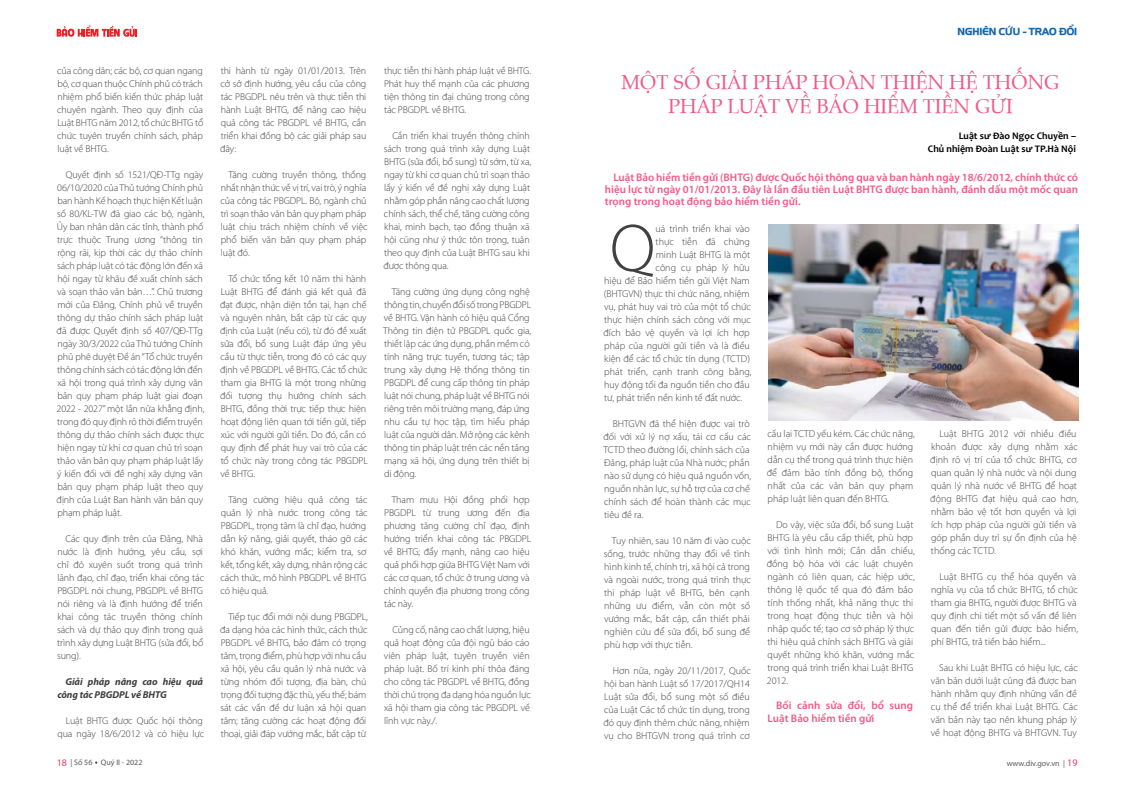
<style>
.page{position:relative;width:1134px;height:794px;background:#fff}
.page>*{position:absolute;margin:0;border:0;box-sizing:border-box;transform-origin:0 0}
.t1{font:300 67.9px "Myriad Pro";color:#414042}
.t2{font:20px/24px "UVN Viet Sach";color:#f05b88;text-align:center}
.t3{font:600 11px/12px "Myriad Pro";color:#f05b88}
.t4{font:300 10px/13px "Myriad Pro";letter-spacing:-.01em;color:#414042}
.t5{font:700 10px/13px "Candara";color:#000;text-align:right}
.t6{font:italic 700 10px/13px "Myriad Pro";letter-spacing:-.01em;color:#414042}
.t7{font:10px "UTM Hanzel";color:#1268b3}
.t8{font:8px "Myriad Pro";color:#58595b}
.s1{font-size:10px;color:#ef4056}
</style>
<div class="page">
<svg style="left:57px;top:25px;width:80px;height:12px"></svg>
<img style="left:768px;top:224px;width:310px;height:196px">
<p class="t4" style="left:57px;top:64px;width:148px;text-align:justify">của công dân; các bộ, cơ quan ngang bộ, cơ quan thuộc Chính phủ có trách nhiệm phổ biến kiến thức pháp luật chuyên ngành. Theo quy định của Luật BHTG năm 2012, tổ chức BHTG tổ chức tuyên truyền chính sách, pháp luật về BHTG.</p>
<p class="t4" style="left:57px;top:168px;width:149px;text-indent:9px">Quyết định số 1521/QĐ-TTg ngày<br>06/10/2020 của Thủ tướng Chính phủ ban hành Kế hoạch thực hiện Kết luận số 80/KL-TW đã giao các bộ, ngành,<br>Ủy ban nhân dân các tỉnh, thành phố trực thuộc Trung ương “thông tin rộng rãi, kịp thời các dự thảo chính sách pháp luật có tác động lớn đến xã hội ngay từ khâu đề xuất chính sách và soạn thảo văn bản…”. Chủ trương mới của Đảng, Chính phủ về truyền thông dự thảo chính sách pháp luật đã được Quyết định số 407/QĐ-TTg ngày 30/3/2022 của Thủ tướng Chính phủ phê duyệt Đề án “Tổ chức truyền thông chính sách có tác động lớn đến xã hội trong quá trình xây dựng văn bản quy phạm pháp luật giai đoạn<br>2022 - 2027” một lần nữa khẳng định, trong đó quy định rõ thời điểm truyền thông dự thảo chính sách được thực hiện ngay từ khi cơ quan chủ trì soạn thảo văn bản quy phạm pháp luật lấy ý kiến đối với đề nghị xây dựng văn bản quy phạm pháp luật theo quy định của Luật Ban hành văn bản quy phạm pháp luật.</p>
<p class="t4" style="left:57px;top:532px;width:149px;text-indent:9px">Các quy định trên của Đảng, Nhà nước là định hướng, yêu cầu, sợi chỉ đỏ xuyên suốt trong quá trình lãnh đạo, chỉ đạo, triển khai công tác<br>PBGDPL nói chung, PBGDPL về BHTG nói riêng và là định hướng để triển khai công tác truyền thông chính sách và dự thảo quy định trong quá trình xây dựng Luật BHTG (sửa đổi, bổ sung).</p>
<p class="t6" style="left:57px;top:675px;width:147px;text-indent:8px">Giải pháp nâng cao hiệu quả công tác PBGDPL về BHTG</p>
<p class="t4" style="left:57px;top:714px;width:148px;text-align:right">Luật BHTG được Quốc hội thông qua ngày 18/6/2012 và có hiệu lực</p>
<p class="t4" style="left:220px;top:64px;width:148px;text-align:justify">thi hành từ ngày 01/01/2013. Trên cở sở định hướng, yêu cầu của công tác PBGDPL nêu trên và thực tiễn thi hành Luật BHTG, để nâng cao hiệu quả công tác PBGDPL về BHTG, cần triển khai đồng bộ các giải pháp sau đây:</p>
<p class="t4" style="left:221px;top:168px;width:148px;text-indent:8px">Tăng cường truyền thông, thống nhất nhận thức về vị trí, vai trò, ý nghĩa của công tác PBGDPL. Bộ, ngành chủ trì soạn thảo văn bản quy phạm pháp luật chịu trách nhiệm chính về việc phổ biến văn bản quy phạm pháp luật đó.</p>
<p class="t4" style="left:220px;top:272px;width:149px;text-indent:8px">Tổ chức tổng kết 10 năm thi hành<br>Luật BHTG để đánh giá kết quả đã đạt được, nhận diện tồn tại, hạn chế và nguyên nhân, bất cập từ các quy định của Luật (nếu có), từ đó đề xuất sửa đổi, bổ sung Luật đáp ứng yêu cầu từ thực tiễn, trong đó có các quy định về PBGDPL về BHTG. Các tổ chức tham gia BHTG là một trong những đối tượng thụ hưởng chính sách<br>BHTG, đồng thời trực tiếp thực hiện hoạt động liên quan tới tiền gửi, tiếp xúc với người gửi tiền. Do đó, cần có quy định để phát huy vai trò của các tổ chức này trong công tác PBGDPL về BHTG.</p>
<p class="t4" style="left:221px;top:493px;width:148px;text-indent:8px">Tăng cường hiệu quả công tác quản lý nhà nước trong công tác<br>PBGDPL, trọng tâm là chỉ đạo, hướng dẫn kỹ năng, giải quyết, tháo gỡ các khó khăn, vướng mắc; kiểm tra, sơ kết, tổng kết, xây dựng, nhân rộng các cách thức, mô hình PBGDPL về BHTG có hiệu quả.</p>
<p class="t4" style="left:220px;top:610px;width:149px;text-indent:8px">Tiếp tục đổi mới nội dung PBGDPL, đa dạng hóa các hình thức, cách thức<br>PBGDPL về BHTG, bảo đảm có trọng tâm, trọng điểm, phù hợp với nhu cầu xã hội, yêu cầu quản lý nhà nước và từng nhóm đối tượng, địa bàn, chú trọng đối tượng đặc thù, yếu thế; bám sát các vấn đề dư luận xã hội quan tâm; tăng cường các hoạt động đối thoại, giải đáp vướng mắc, bất cập từ</p>
<p class="t4" style="left:384px;top:64px;width:148px">thực tiễn thi hành pháp luật về BHTG.<br>Phát huy thế mạnh của các phương tiện thông tin đại chúng trong công tác PBGDPL về BHTG.</p>
<p class="t4" style="left:383px;top:129px;width:149px;text-indent:9px">Cần triển khai truyền thông chính sách trong quá trình xây dựng Luật<br>BHTG (sửa đổi, bổ sung) từ sớm, từ xa, ngay từ khi cơ quan chủ trì soạn thảo lấy ý kiến về đề nghị xây dựng Luật nhằm góp phần nâng cao chất lượng chính sách, thể chế, tăng cường công khai, minh bạch, tạo đồng thuận xã hội cũng như ý thức tôn trọng, tuân theo quy định của Luật BHTG sau khi được thông qua.</p>
<p class="t4" style="left:383px;top:285px;width:149px;text-indent:9px">Tăng cường ứng dụng công nghệ thông tin, chuyển đổi số trong PBGDPL về BHTG. Vận hành có hiệu quả Cổng<br>Thông tin điện tử PBGDPL quốc gia, thiết lập các ứng dụng, phần mềm có tính năng trực tuyến, tương tác; tập trung xây dựng Hệ thống thông tin<br>PBGDPL để cung cấp thông tin pháp luật nói chung, pháp luật về BHTG nói riêng trên môi trường mạng, đáp ứng nhu cầu tự học tập, tìm hiểu pháp luật của người dân. Mở rộng các kênh thông tin pháp luật trên các nền tảng mạng xã hội, ứng dụng trên thiết bị di động.</p>
<p class="t4" style="left:384px;top:493px;width:149px;text-indent:8px">Tham mưu Hội đồng phối hợp<br>PBGDPL từ trung ương đến địa phương tăng cường chỉ đạo, định hướng triển khai công tác PBGDPL về BHTG; đẩy mạnh, nâng cao hiệu quả phối hợp giữa BHTG Việt Nam với các cơ quan, tổ chức ở trung ương và chính quyền địa phương trong công tác này.</p>
<p class="t4" style="left:384px;top:623px;width:148px;text-indent:8px">Củng cố, nâng cao chất lượng, hiệu quả hoạt động của đội ngũ báo cáo viên pháp luật, tuyên truyền viên pháp luật. Bố trí kinh phí thỏa đáng cho công tác PBGDPL về BHTG, đồng thời chú trọng đa dạng hóa nguồn lực xã hội tham gia công tác PBGDPL về lĩnh vực này./.</p>
<p class="t7" style="left:958px;top:24px;width:121px">NGHIÊN CỨU - TRAO ĐỔI</p>
<h2 class="t2" style="left:621px;top:68px;width:440px">MỘT SỐ GIẢI PHÁP HOÀN THIỆN HỆ THỐNG<br>PHÁP LUẬT VỀ BẢO HIỂM TIỀN GỬI</h2>
<p class="t5" style="left:928px;top:129px;width:150px">Luật sư Đào Ngọc Chuyền –<br>Chủ nhiệm Đoàn Luật sư TP.Hà Nội</p>
<p class="t3" style="left:605px;top:171px;width:475px;text-align:justify;text-indent:9px">Luật Bảo hiểm tiền gửi (BHTG) được Quốc hội thông qua và ban hành ngày 18/6/2012, chính thức có hiệu lực từ ngày 01/01/2013. Đây là lần đầu tiên Luật BHTG được ban hành, đánh dấu một mốc quan trọng trong hoạt động bảo hiểm tiền gửi.</p>
<h1 class="t1" style="left:610px;top:207px;width:47px">Q</h1>
<p class="t4" style="left:656px;top:222px;width:96px">uá trình triển khai vào</p>
<p class="t4" style="left:656px;top:235px;width:96px">thực tiễn đã chứng</p>
<p class="t4" style="left:656px;top:248px;width:96px">minh Luật BHTG là một</p>
<p class="t4" style="left:655px;top:261px;width:96px">công cụ pháp lý hữu</p>
<p class="t4" style="left:604px;top:274px;width:147px">hiệu để Bảo hiểm tiền gửi Việt Nam</p>
<p class="t4" style="left:604px;top:287px;width:147px">(BHTGVN) thực thi chức năng, nhiệm</p>
<p class="t4" style="left:604px;top:300px;width:148px">vụ, phát huy vai trò của một tổ chức</p>
<p class="t4" style="left:604px;top:313px;width:148px">thực hiện chính sách công với mục</p>
<p class="t4" style="left:603px;top:326px;width:148px">đích bảo vệ quyền và lợi ích hợp</p>
<p class="t4" style="left:604px;top:339px;width:147px">pháp của người gửi tiền và là điều</p>
<p class="t4" style="left:604px;top:352px;width:147px">kiện để các tổ chức tín dụng (TCTD)</p>
<p class="t4" style="left:604px;top:365px;width:149px">phát triển, cạnh tranh công bằng,</p>
<p class="t4" style="left:604px;top:378px;width:147px">huy động tối đa nguồn tiền cho đầu</p>
<p class="t4" style="left:604px;top:391px;width:140px">tư, phát triển nền kinh tế đất nước.</p>
<p class="t4" style="left:603px;top:417px;width:149px;text-indent:9px">BHTGVN đã thể hiện được vai trò đối với xử lý nợ xấu, tái cơ cấu các<br>TCTD theo đường lối, chính sách của<br>Đảng, pháp luật của Nhà nước; phần nào sử dụng có hiệu quả nguồn vốn, nguồn nhân lực, sự hỗ trợ của cơ chế chính sách để hoàn thành các mục tiêu đề ra.</p>
<p class="t4" style="left:604px;top:534px;width:149px;text-indent:8px">Tuy nhiên, sau 10 năm đi vào cuộc sống, trước những thay đổi về tình hình kinh tế, chính trị, xã hội cả trong và ngoài nước, trong quá trình thực thi pháp luật về BHTG, bên cạnh những ưu điểm, vẫn còn một số vướng mắc, bất cập, cần thiết phải nghiên cứu để sửa đổi, bổ sung để phù hợp với thực tiễn.</p>
<p class="t4" style="left:603px;top:664px;width:149px;text-indent:9px">Hơn nữa, ngày 20/11/2017, Quốc hội ban hành Luật số 17/2017/QH14<br>Luật sửa đổi, bổ sung một số điều của Luật Các tổ chức tín dụng, trong đó quy định thêm chức năng, nhiệm vụ cho BHTGVN trong quá trình cơ</p>
<p class="t4" style="left:767px;top:427px;width:149px">cấu lại TCTD yếu kém. Các chức năng, nhiệm vụ mới này cần được hướng dẫn cụ thể trong quá trình thực hiện để đảm bảo tính đồng bộ, thống nhất của các văn bản quy phạm pháp luật liên quan đến BHTG.</p>
<p class="t4" style="left:767px;top:518px;width:149px;text-indent:9px">Do vậy, việc sửa đổi, bổ sung Luật<br>BHTG là yêu cầu cấp thiết, phù hợp với tình hình mới; Cần dẫn chiếu, đồng bộ hóa với các luật chuyên ngành có liên quan, các hiệp ước, thông lệ quốc tế qua đó đảm bảo tính thống nhất, khả năng thực thi trong hoạt động thực tiễn và hội nhập quốc tế; tạo cơ sở pháp lý thực thi hiệu quả chính sách BHTG và giải quyết những khó khăn, vướng mắc trong quá trình triển khai Luật BHTG<br>2012.</p>
<p class="t3" style="left:768px;top:698px;width:147px;line-height:13px;text-indent:9px">Bối cảnh sửa đổi, bổ sung<br>Luật Bảo hiểm tiền gửi</p>
<p class="t4" style="left:930px;top:427px;width:149px;text-indent:9px">Luật BHTG 2012 với nhiều điều khoản được xây dựng nhằm xác định rõ vị trí của tổ chức BHTG, cơ quan quản lý nhà nước và nội dung quản lý nhà nước về BHTG để hoạt động BHTG đạt hiệu quả cao hơn, nhằm bảo vệ tốt hơn quyền và lợi ích hợp pháp của người gửi tiền và góp phần duy trì sự ổn định của hệ thống các TCTD.</p>
<p class="t4" style="left:931px;top:570px;width:149px;text-indent:9px">Luật BHTG cụ thể hóa quyền và nghĩa vụ của tổ chức BHTG, tổ chức tham gia BHTG, người được BHTG và quy định chi tiết một số vấn đề liên quan đến tiền gửi được bảo hiểm, phí BHTG, trả tiền bảo hiểm...</p>
<p class="t4" style="left:931px;top:661px;width:148px;text-indent:8px">Sau khi Luật BHTG có hiệu lực, các văn bản dưới luật cũng đã được ban hành nhằm quy định những vấn đề cụ thể để triển khai Luật BHTG. Các văn bản này tạo nên khung pháp lý về hoạt động BHTG và BHTGVN. Tuy</p>
<p class="t8" style="left:57px;top:757px;width:87px"><span class="s1">18</span> | Số 56 Quý II - 2022</p>
<p class="t8" style="left:1007px;top:758px;width:72px">www.div.gov.vn | <span class="s1">19</span></p>
</div>
